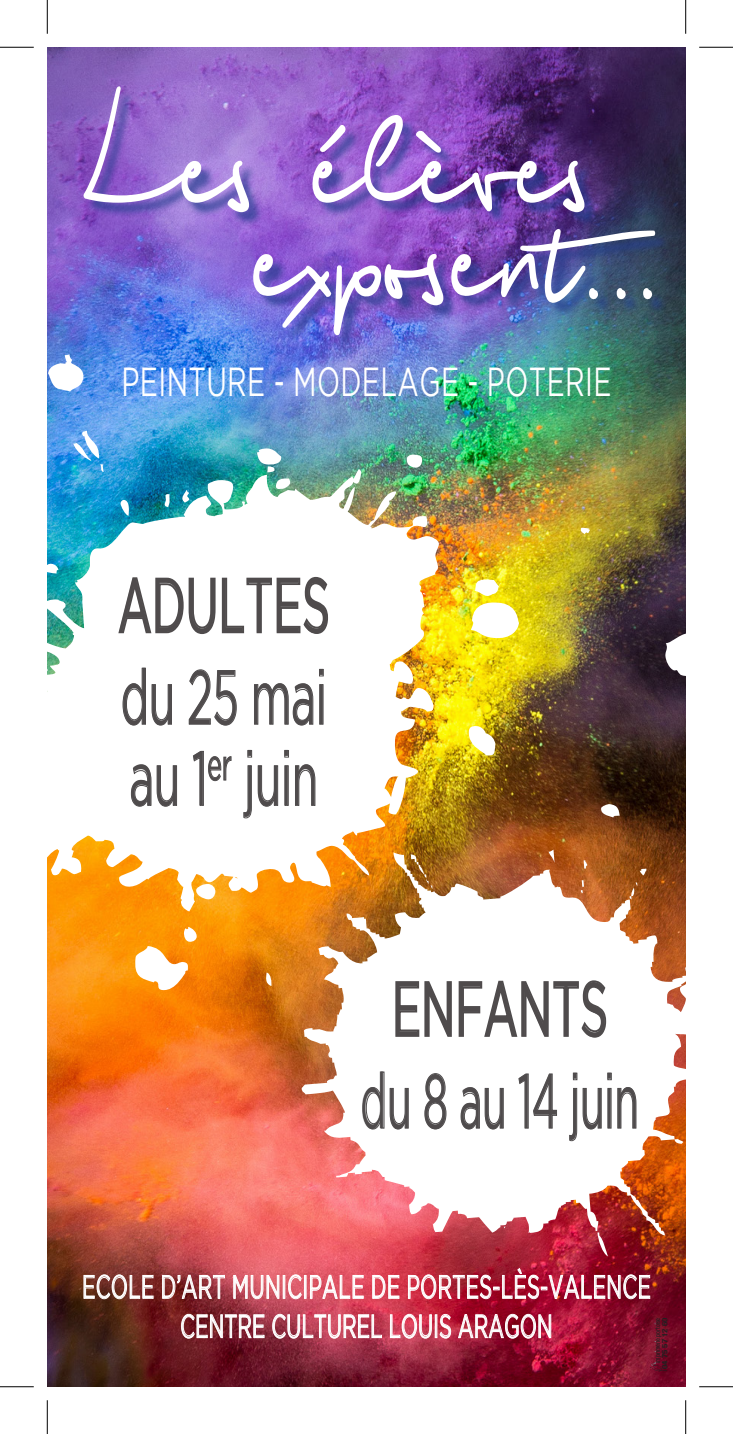
<style>
.page{position:relative;width:733px;height:1434px;background:#fff}
.page>*{position:absolute;margin:0;border:0;box-sizing:border-box;transform-origin:0 0}
.t1{font:189.9px "Biloxi Script";color:#fff;scale:.52 1}
.t2{font:189.9px "Biloxi Script";color:#fff;scale:.64 1}
.t3{font:76.95px/92.2px "Gotham";letter-spacing:-.005em;color:#231f20;text-align:center;scale:.56 1}
.t4{font:76.73px/92px "Gotham";letter-spacing:-.01em;color:#231f20;scale:.56 1}
.t5{font:40.5px "Gotham";letter-spacing:.015em;color:#fff;scale:.67 1}
.t6{font:32.62px "Gotham";letter-spacing:.015em;color:#fff;scale:.61 1}
.t7{font:700 condensed 7.65px "Helvetica Neue";color:#231f20;scale:1.17 1}
.t8{font:500 7.42px "Helvetica Neue";letter-spacing:.005em;color:#231f20;scale:.68 1}
.s1{font-size:7.2px}
</style>
<div class="page">
<img style="left:47px;top:47px;width:638px;height:1340px">
<svg style="left:83px;top:1274px;width:71px;height:25px;background:#95625b"></svg>
<svg style="left:162px;top:1274px;width:63px;height:25px;background:#a76367"></svg>
<svg style="left:233px;top:1275px;width:46px;height:24px"></svg>
<div style="left:283px;top:1275px;width:2px;height:24px;border:1px solid #fff"></div>
<svg style="left:288px;top:1274px;width:13px;height:25px"></svg>
<svg style="left:181px;top:1313px;width:84px;height:26px;background:#9d5b64"></svg>
<svg style="left:272px;top:1313px;width:29px;height:26px"></svg>
<div style="left:86px;top:90px;width:584px;height:261px;background:#253f8e;opacity:.75"></div>
<svg style="left:83px;top:84px;width:167px;height:130px;background:#9b78cf"></svg>
<img style="left:311px;top:114px;width:275px;height:100px">
<img style="left:251px;top:227px;width:405px;height:111px">
<img style="left:47px;top:345px;width:638px;height:656px">
<img style="left:301px;top:654px;width:384px;height:733px">
<svg style="left:117px;top:576px;width:212px;height:59px"></svg>
<svg style="left:122px;top:667px;width:50px;height:59px"></svg>
<svg style="left:188px;top:669px;width:49px;height:57px"></svg>
<svg style="left:253px;top:683px;width:61px;height:43px"></svg>
<svg style="left:319px;top:669px;width:4px;height:7px"></svg>
<svg style="left:130px;top:764px;width:48px;height:43px"></svg>
<svg style="left:192px;top:750px;width:40px;height:56px"></svg>
<svg style="left:243px;top:749px;width:45px;height:70px"></svg>
<svg style="left:294px;top:764px;width:22px;height:42px"></svg>
<svg style="left:394px;top:979px;width:213px;height:60px"></svg>
<svg style="left:362px;top:1071px;width:47px;height:59px"></svg>
<svg style="left:423px;top:1072px;width:24px;height:58px"></svg>
<svg style="left:460px;top:1087px;width:44px;height:43px"></svg>
<svg style="left:517px;top:1073px;width:40px;height:56px"></svg>
<svg style="left:568px;top:1072px;width:68px;height:70px"></svg>
<hr style="left:0;top:47px;width:34px;height:1px;background:#000">
<hr style="left:699px;top:47px;width:33px;height:1px;background:#000">
<hr style="left:0;top:1386px;width:34px;height:1px;background:#000">
<hr style="left:699px;top:1386px;width:33px;height:1px;background:#000">
<hr style="left:47px;top:0;width:1px;height:34px;background:#000">
<hr style="left:47px;top:1400px;width:1px;height:34px;background:#000">
<hr style="left:685px;top:0;width:1px;height:34px;background:#000">
<hr style="left:685px;top:1400px;width:1px;height:34px;background:#000">
<p class="t1" style="left:81px;top:40px;width:975px">Les élèves</p>
<p class="t2" style="left:248px;top:133px;width:666px">exposent…</p>
<p class="t5" style="left:121px;top:359px;width:732px">PEINTURE - MODELAGE - POTERIE</p>
<h3 class="t4" style="left:118px;top:558px;width:379px">ADULTES du 25 mai</h3>
<h3 class="t4" style="left:129px;top:731px;width:338px">au 1<sup>er</sup> juin</h3>
<h2 class="t3" style="left:361px;top:961px;width:498px">ENFANTS du 8 au 14 juin</h2>
<p class="t6" style="left:82px;top:1269px;width:933px">ECOLE D’ART MUNICIPALE DE PORTES-LÈS-VALENCE</p>
<p class="t6" style="left:180px;top:1308px;width:612px">CENTRE CULTUREL LOUIS ARAGON</p>
<p class="t8" style="left:652px;top:1363px;width:68px;rotate:-90deg">imprimerie <span class="s1">portoise</span></p>
<p class="t7" style="left:660px;top:1369px;width:45px;rotate:-90deg">04 75 57 12 60</p>
</div>
